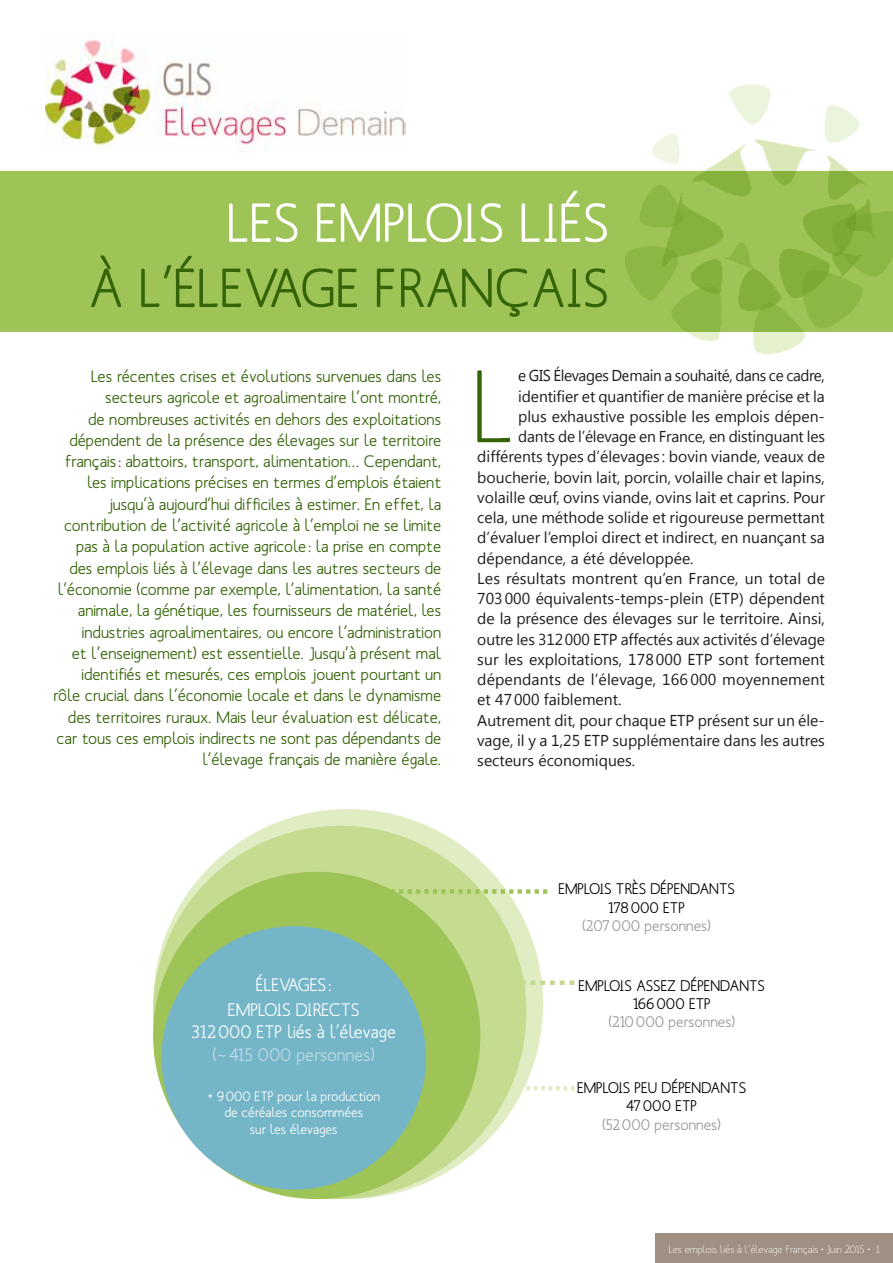
<style>
.page{position:relative;width:893px;height:1263px;background:#fff}
.page>*{position:absolute;margin:0;border:0;box-sizing:border-box;transform-origin:0 0}
.t1{font:101.7px "Mank Sans";color:#346308}
.t2{font:500 54.3px "Mank Sans";color:#346308}
.t3{font:500 54.3px "Mank Sans";color:#fff}
.t4{font:500 18px/25.8px "Mank Sans";color:#fff;text-align:center}
.t5{font:500 18px "Mank Sans";color:#bfdae6}
.t6{font:500 16.5px/21.3px "Mank Sans";color:#346308;text-align:right}
.t7{font:15.75px "Segoe UI";color:#1e1e1e}
.t8{font:15.75px "Segoe UI";letter-spacing:-.025em;color:#1e1e1e}
.t9{font:500 15.3px/18.3px "Mank Sans";color:#000;text-align:center}
.t10{font:500 15.3px "Mank Sans";color:#989898}
.t11{font:500 13.5px/16.2px "Mank Sans";color:#fff;text-align:center}
.t12{font:10.5px "Mank Sans";color:#fff}
</style>
<div class="page">
<div style="left:656px;top:1233px;width:237px;height:30px;background:#9f9083"></div>
<div style="left:0;top:171px;width:893px;height:161px;background:#9ec356"></div>
<img style="left:626px;top:84px;width:267px;height:271px">
<div style="left:153px;top:809px;width:390px;height:390px;background:#e0edc3;border-radius:50%"></div>
<div style="left:153px;top:826px;width:373px;height:373px;background:#c4db90;border-radius:50%"></div>
<div style="left:153px;top:872px;width:327px;height:327px;background:#9ec356;border-radius:50%"></div>
<div style="left:161px;top:926px;width:265px;height:264px;background:#75b5c8;border-radius:50%"></div>
<svg style="left:390px;top:889px;width:157px;height:5px"></svg>
<svg style="left:523px;top:980px;width:51px;height:5px"></svg>
<svg style="left:526px;top:1086px;width:48px;height:4px"></svg>
<img style="left:45px;top:40px;width:360px;height:113px">
<h2 class="t3" style="left:227px;top:189px;width:384px">LES EMPLOIS LIÉS</h2>
<h2 class="t2" style="left:89px;top:254px;width:522px">À L’ÉLEVAGE FRANÇAIS</h2>
<p class="t6" style="left:53px;top:365px;width:390px">Les récentes crises et évolutions survenues dans les secteurs agricole et agroalimentaire l’ont montré,<br>de nombreuses activités en dehors des exploitations dépendent de la présence des élevages sur le territoire français: abattoirs, transport, alimentation… Cependant, les implications précises en termes d’emplois étaient jusqu’à aujourd’hui difficiles à estimer. En effet, la contribution de l’activité agricole à l’emploi ne se limite pas à la population active agricole : la prise en compte des emplois liés à l’élevage dans les autres secteurs de l’économie (comme par exemple, l’alimentation, la santé animale, la génétique, les fournisseurs de matériel, les industries agroalimentaires, ou encore l’administration<br>et l’enseignement) est essentielle. Jusqu’à présent mal identifiés et mesurés, ces emplois jouent pourtant un rôle crucial dans l’économie locale et dans le dynamisme des territoires ruraux. Mais leur évaluation est délicate, car tous ces emplois indirects ne sont pas dépendants de l’élevage français de manière égale.</p>
<h1 class="t1" style="left:472px;top:344px;width:44px">L</h1>
<p class="t8" style="left:518px;top:365px;width:308px">e GIS Élevages Demain a souhaité, dans ce cadre,</p>
<p class="t7" style="left:518px;top:385px;width:308px">identifier et quantifier de manière précise et la</p>
<p class="t7" style="left:518px;top:405px;width:308px">plus exhaustive possible les emplois dépen-</p>
<p class="t7" style="left:518px;top:426px;width:308px">dants de l’élevage en France, en distinguant les</p>
<p class="t7" style="left:477px;top:446px;width:349px">différents types d’élevages : bovin viande, veaux de</p>
<p class="t7" style="left:477px;top:466px;width:349px">boucherie, bovin lait, porcin, volaille chair et lapins,</p>
<p class="t7" style="left:477px;top:486px;width:349px">volaille œuf, ovins viande, ovins lait et caprins. Pour</p>
<p class="t7" style="left:477px;top:507px;width:349px">cela, une méthode solide et rigoureuse permettant</p>
<p class="t7" style="left:477px;top:527px;width:349px">d’évaluer l’emploi direct et indirect, en nuançant sa</p>
<p class="t7" style="left:477px;top:547px;width:218px">dépendance, a été développée.</p>
<p class="t7" style="left:477px;top:567px;width:349px">Les résultats montrent qu’en France, un total de</p>
<p class="t7" style="left:477px;top:588px;width:349px">703000 équivalents-temps-plein (ETP) dépendent</p>
<p class="t7" style="left:477px;top:608px;width:349px">de la présence des élevages sur le territoire. Ainsi,</p>
<p class="t7" style="left:477px;top:628px;width:349px">outre les 312000 ETP affectés aux activités d’élevage</p>
<p class="t7" style="left:477px;top:648px;width:349px">sur les exploitations, 178000 ETP sont fortement</p>
<p class="t7" style="left:477px;top:669px;width:349px">dépendants de l’élevage, 166 000 moyennement</p>
<p class="t7" style="left:477px;top:689px;width:146px">et 47000 faiblement.</p>
<p class="t7" style="left:477px;top:709px;width:349px">Autrement dit, pour chaque ETP présent sur un éle-</p>
<p class="t7" style="left:477px;top:729px;width:349px">vage, il y a 1,25 ETP supplémentaire dans les autres</p>
<p class="t7" style="left:477px;top:750px;width:159px">secteurs économiques.</p>
<p class="t4" style="left:228px;top:971px;width:133px">ÉLEVAGES :<br>EMPLOIS DIRECTS</p>
<p class="t4" style="left:191px;top:1019px;width:206px">312000 ETP liés à l’élevage</p>
<p class="t5" style="left:213px;top:1044px;width:164px">(˜415 000 personnes)</p>
<p class="t11" style="left:207px;top:1088px;width:174px">+ 9000 ETP pour la production de céréales consommées<br>sur les élevages</p>
<p class="t9" style="left:558px;top:880px;width:178px">EMPLOIS TRÈS DÉPENDANTS<br>178000 ETP</p>
<p class="t10" style="left:582px;top:916px;width:130px">(207000 personnes)</p>
<p class="t9" style="left:578px;top:976px;width:188px">EMPLOIS ASSEZ DÉPENDANTS<br>166000 ETP</p>
<p class="t10" style="left:608px;top:1012px;width:128px">(210000 personnes)</p>
<p class="t9" style="left:577px;top:1078px;width:170px">EMPLOIS PEU DÉPENDANTS<br>47000 ETP</p>
<p class="t10" style="left:602px;top:1114px;width:120px">(52000 personnes)</p>
<p class="t12" style="left:669px;top:1242px;width:213px">Les emplois liés à l’élevage français • Juin 2015 • 1</p>
</div>
